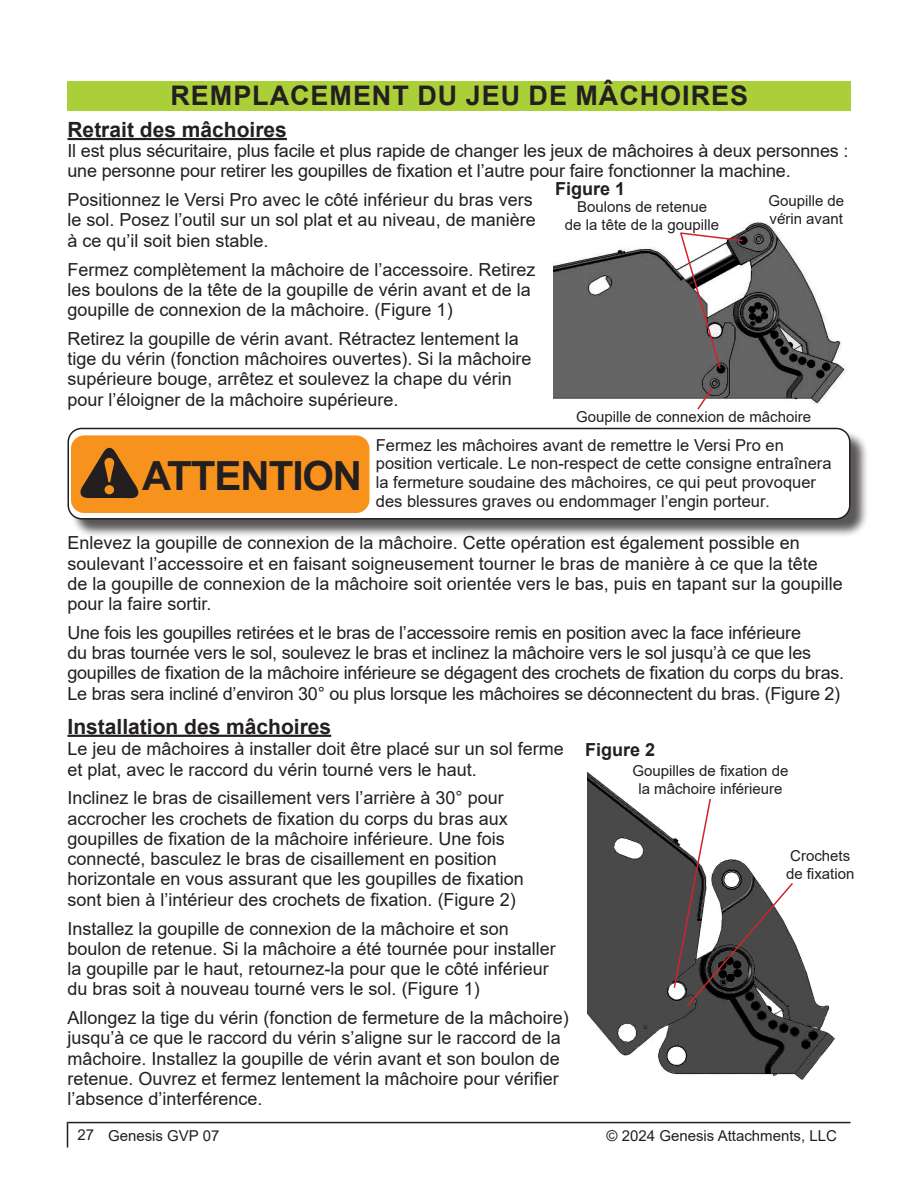
<style>
.page{position:relative;width:918px;height:1188px;background:#fff}
.page>*{position:absolute;margin:0;border:0;box-sizing:border-box;transform-origin:0 0}
.t1{font:700 40.2px "Arial";letter-spacing:-.025em;color:#231f20}
.Section_Headings{font:700 27px "Arial";letter-spacing:.035em;color:#231f20}
.Paragraph_Headings{font:700 21px "Arial";color:#231f20}
.General_Paragraph_Style{font:18px/20.2px "Arial";color:#231f20}
.t2{font:700 18px "Arial";color:#231f20}
.General_Paragraph_Style-2{font:16.5px/18.8px "Arial";color:#231f20}
.Captions{font:15px/18px "Arial";color:#231f20}
.s1{font-family:"Georgia";font-size:50.55px;color:#f7931d}
.s2{font-size:15.75px}
</style>
<div class="page">
<svg style="left:67px;top:1123px;width:1px;height:25px"></svg>
<hr style="left:67px;top:1122px;width:783px;height:1px;background:#231f20">
<hr style="left:68px;top:138px;width:219px;height:2px;background:#231f20">
<hr style="left:68px;top:735px;width:263px;height:2px;background:#231f20">
<div style="left:68px;top:81px;width:783px;height:29px;background:#abcf38"></div>
<img style="left:553px;top:222px;width:294px;height:182px">
<svg style="left:679px;top:231px;width:65px;height:139px"></svg>
<svg style="left:696px;top:386px;width:18px;height:24px"></svg>
<img style="left:587px;top:771px;width:249px;height:309px">
<svg style="left:673px;top:797px;width:122px;height:211px"></svg>
<div style="left:70px;top:430px;width:799px;height:108px;background:#231f20;opacity:.75"></div>
<div style="left:68px;top:428px;width:782px;height:91px;background:#fff;border-radius:14px"></div>
<div style="left:68px;top:428px;width:782px;height:92px;border:2px solid #231f20;border-radius:14px"></div>
<svg style="left:71px;top:436px;width:298px;height:77px;background:#e68a1e"></svg>
<p class="Section_Headings" style="left:171px;top:77px;width:579px">REMPLACEMENT DU JEU DE MÂCHOIRES</p>
<p class="Paragraph_Headings" style="left:68px;top:115px;width:221px">Retrait des mâchoires</p>
<p class="General_Paragraph_Style" style="left:68px;top:140px;width:783px">Il est plus sécuritaire, plus facile et plus rapide de changer les jeux de mâchoires à deux personnes : une personne pour retirer les goupilles de fixation et l’autre pour faire fonctionner la machine.</p>
<p class="General_Paragraph_Style" style="left:68px;top:190px;width:470px">Positionnez le Versi Pro avec le côté inférieur du bras vers le sol. Posez l’outil sur un sol plat et au niveau, de manière à ce qu’il soit bien stable.</p>
<p class="General_Paragraph_Style" style="left:68px;top:259px;width:470px">Fermez complètement la mâchoire de l’accessoire. Retirez les boulons de la tête de la goupille de vérin avant et de la goupille de connexion de la mâchoire. (Figure 1)</p>
<p class="General_Paragraph_Style" style="left:68px;top:328px;width:466px">Retirez la goupille de vérin avant. Rétractez lentement la tige du vérin (fonction mâchoires ouvertes). Si la mâchoire supérieure bouge, arrêtez et soulevez la chape du vérin pour l’éloigner de la mâchoire supérieure.</p>
<p class="t2" style="left:555px;top:176px;width:72px">Figure 1</p>
<p class="Captions" style="left:768px;top:191px;width:77px">Goupille de vérin avant</p>
<p class="Captions" style="left:565px;top:198px;width:156px;text-align:center">Boulons de retenue<br>de la tête de la goupille</p>
<p class="Captions" style="left:576px;top:407px;width:237px">Goupille de connexion de mâchoire</p>
<p class="t1" style="left:100px;top:448px;width:264px"><span class="s1">!</span> ATTENTION</p>
<p class="General_Paragraph_Style-2" style="left:376px;top:435px;width:457px">Fermez les mâchoires avant de remettre le Versi Pro en position verticale. Le non-respect de cette consigne entraînera la fermeture soudaine des mâchoires, ce qui peut provoquer des blessures graves ou endommager l’engin porteur<span class="s2">.</span></p>
<p class="General_Paragraph_Style" style="left:68px;top:533px;width:777px">Enlevez la goupille de connexion de la mâchoire. Cette opération est également possible en soulevant l’accessoire et en faisant soigneusement tourner le bras de manière à ce que la tête<br>de la goupille de connexion de la mâchoire soit orientée vers le bas, puis en tapant sur la goupille pour la faire sortir.</p>
<p class="General_Paragraph_Style" style="left:68px;top:622px;width:778px">Une fois les goupilles retirées et le bras de l’accessoire remis en position avec la face inférieure<br>du bras tournée vers le sol, soulevez le bras et inclinez la mâchoire vers le sol jusqu’à ce que les goupilles de fixation de la mâchoire inférieure se dégagent des crochets de fixation du corps du bras.<br>Le bras sera incliné d’environ 30° ou plus lorsque les mâchoires se déconnectent du bras. (Figure 2)</p>
<p class="Paragraph_Headings" style="left:68px;top:711px;width:265px">Installation des mâchoires</p>
<p class="General_Paragraph_Style" style="left:68px;top:738px;width:498px;line-height:21px">Le jeu de mâchoires à installer doit être placé sur un sol ferme et plat, avec le raccord du vérin tourné vers le haut.</p>
<p class="General_Paragraph_Style" style="left:68px;top:788px;width:458px">Inclinez le bras de cisaillement vers l’arrière à 30° pour accrocher les crochets de fixation du corps du bras aux goupilles de fixation de la mâchoire inférieure. Une fois connecté, basculez le bras de cisaillement en position horizontale en vous assurant que les goupilles de fixation sont bien à l’intérieur des crochets de fixation. (Figure 2)</p>
<p class="General_Paragraph_Style" style="left:68px;top:918px;width:490px">Installez la goupille de connexion de la mâchoire et son boulon de retenue. Si la mâchoire a été tournée pour installer la goupille par le haut, retournez-la pour que le côté inférieur du bras soit à nouveau tourné vers le sol. (Figure 1)</p>
<p class="General_Paragraph_Style" style="left:68px;top:1008px;width:503px">Allongez la tige du vérin (fonction de fermeture de la mâchoire) jusqu’à ce que le raccord du vérin s’aligne sur le raccord de la mâchoire. Installez la goupille de vérin avant et son boulon de retenue. Ouvrez et fermez lentement la mâchoire pour vérifier l’absence d’interférence.</p>
<p class="t2" style="left:585px;top:737px;width:72px">Figure 2</p>
<p class="Captions" style="left:633px;top:762px;width:157px;text-align:center">Goupilles de fixation de la mâchoire inférieure</p>
<p class="Captions" style="left:786px;top:847px;width:70px">Crochets de fixation</p>
<p class="Captions" style="left:77px;top:1126px;width:144px">27 Genesis GVP 07</p>
<p class="Captions" style="left:607px;top:1127px;width:232px">© 2024 Genesis Attachments, LLC</p>
</div>
